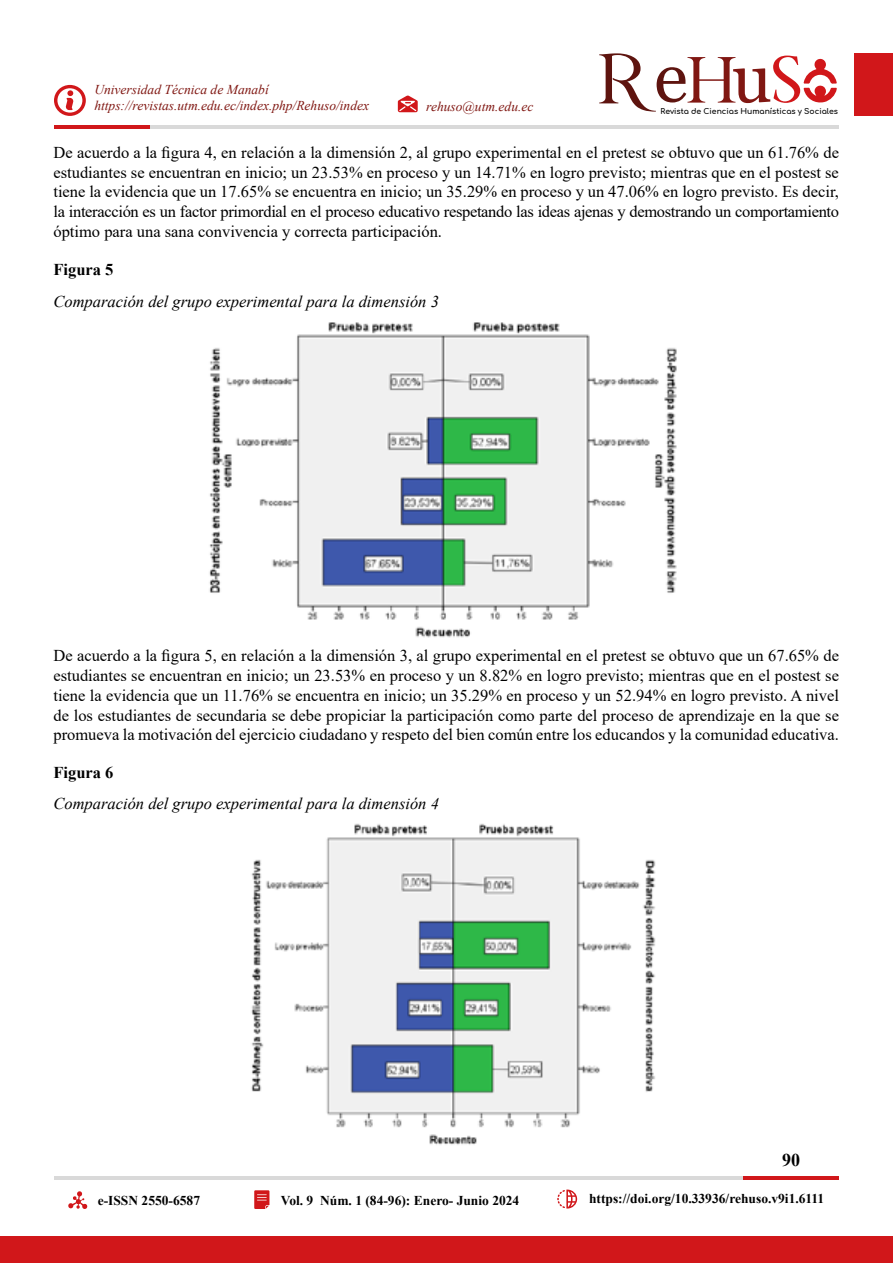
<style>
.page{position:relative;width:893px;height:1263px;background:#fff}
.page>*{position:absolute;margin:0;border:0;box-sizing:border-box;transform-origin:0 0}
.t1{font:700 18px "Times New Roman";color:#000}
.t2{font:16.5px/19.8px "Times New Roman";color:#000;text-align:justify}
.t3{font:italic 16.5px "Times New Roman";color:#000}
.t4{font:700 16.5px "Times New Roman";color:#000}
.t5{font:italic 13.5px/16.2px "Times New Roman";color:#801712}
.t6{font:700 13.5px "Times New Roman";color:#000}
.t7{font:700 7.65px "Comfortaa";color:#000}
</style>
<div class="page">
<div style="left:855px;top:54px;width:38px;height:62px;background:#d1171a"></div>
<svg style="left:599px;top:53px;width:238px;height:59px"></svg>
<svg style="left:54px;top:85px;width:32px;height:31px"></svg>
<svg style="left:398px;top:95px;width:20px;height:17px"></svg>
<svg style="left:557px;top:1189px;width:20px;height:19px"></svg>
<svg style="left:254px;top:1190px;width:15px;height:19px"></svg>
<div style="left:0;top:1236px;width:893px;height:27px;background:#d1171a"></div>
<hr style="left:54px;top:1177px;width:689px;height:3px;background:#d9d9d9">
<hr style="left:149px;top:126px;width:690px;height:3px;background:#d9d9d9">
<hr style="left:743px;top:1177px;width:96px;height:3px;background:#d1171a">
<hr style="left:54px;top:126px;width:95px;height:3px;background:#d1171a">
<svg style="left:68px;top:1191px;width:20px;height:18px"></svg>
<img style="left:209px;top:322px;width:468px;height:316px">
<img style="left:251px;top:823px;width:405px;height:322px">
<p class="t5" style="left:94px;top:81px;width:276px">Universidad Técnica de Manabí https://revistas.utm.edu.ec/index.php/Rehuso/index</p>
<p class="t5" style="left:426px;top:98px;width:109px">rehuso@utm.edu.ec</p>
<p class="t7" style="left:661px;top:104px;width:179px">Revista de Ciencias Humanísticas y Sociales</p>
<p class="t2" style="left:53px;top:142px;width:787px">De acuerdo a la figura 4, en relación a la dimensión 2, al grupo experimental en el pretest se obtuvo que un 61.76% de estudiantes se encuentran en inicio; un 23.53% en proceso y un 14.71% en logro previsto; mientras que en el postest se tiene la evidencia que un 17.65% se encuentra en inicio; un 35.29% en proceso y un 47.06% en logro previsto. Es decir, la interacción es un factor primordial en el proceso educativo respetando las ideas ajenas y demostrando un comportamiento óptimo para una sana convivencia y correcta participación.</p>
<p class="t4" style="left:53px;top:257px;width:62px">Figura 5</p>
<p class="t3" style="left:53px;top:290px;width:387px">Comparación del grupo experimental para la dimensión 3</p>
<p class="t2" style="left:53px;top:645px;width:787px">De acuerdo a la figura 5, en relación a la dimensión 3, al grupo experimental en el pretest se obtuvo que un 67.65% de estudiantes se encuentran en inicio; un 23.53% en proceso y un 8.82% en logro previsto; mientras que en el postest se tiene la evidencia que un 11.76% se encuentra en inicio; un 35.29% en proceso y un 52.94% en logro previsto. A nivel de los estudiantes de secundaria se debe propiciar la participación como parte del proceso de aprendizaje en la que se promueva la motivación del ejercicio ciudadano y respeto del bien común entre los educandos y la comunidad educativa.</p>
<p class="t4" style="left:53px;top:761px;width:62px">Figura 6</p>
<p class="t3" style="left:53px;top:792px;width:387px">Comparación del grupo experimental para la dimensión 4</p>
<p class="t1" style="left:782px;top:1147px;width:19px">90</p>
<p class="t6" style="left:98px;top:1190px;width:104px">e-ISSN 2550-6587</p>
<p class="t6" style="left:281px;top:1190px;width:240px">Vol. 9 Núm. 1 (84-96): Enero- Junio 2024</p>
<p class="t6" style="left:589px;top:1189px;width:237px">https://doi.org/10.33936/rehuso.v9i1.6111</p>
</div>
